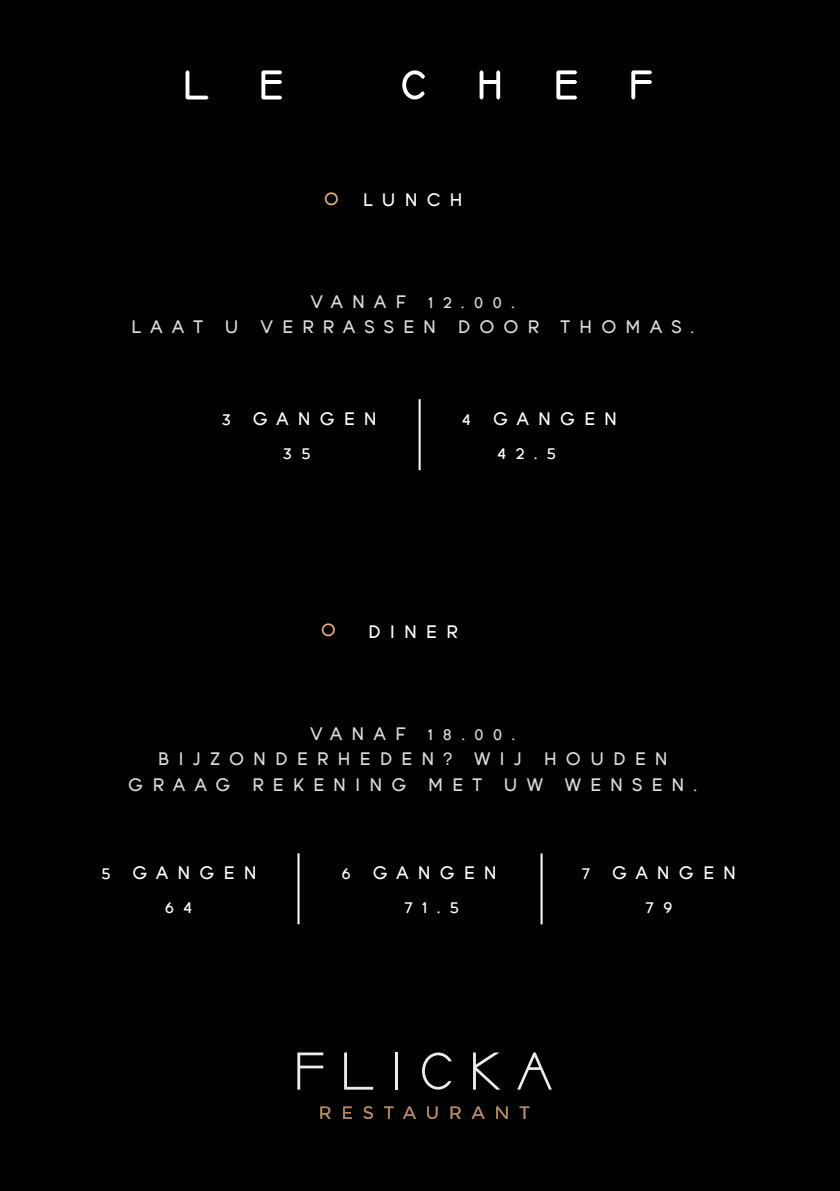
<style>
.page{position:relative;width:840px;height:1191px;background:#fff}
.page>*{position:absolute;margin:0;border:0;box-sizing:border-box;transform-origin:0 0}
.t1{font:18px "Young";letter-spacing:.5em;color:#dcdcdc}
.t2{font:18px "Young";letter-spacing:.5em;color:#fff}
.t3{font:17.6px "Young";color:#ecb178}
</style>
<div class="page">
<div style="left:0;top:0;width:839px;height:1191px;background:#000101"></div>
<svg style="left:184px;top:69px;width:26px;height:32px"></svg>
<svg style="left:260px;top:69px;width:23px;height:32px"></svg>
<svg style="left:400px;top:69px;width:28px;height:32px"></svg>
<svg style="left:478px;top:69px;width:23px;height:32px"></svg>
<svg style="left:554px;top:69px;width:24px;height:32px"></svg>
<svg style="left:629px;top:69px;width:24px;height:32px"></svg>
<svg style="left:297px;top:1052px;width:26px;height:37px"></svg>
<svg style="left:344px;top:1052px;width:29px;height:37px"></svg>
<hr style="left:395px;top:1052px;width:3px;height:37px;background:#ededee">
<svg style="left:422px;top:1052px;width:29px;height:37px"></svg>
<svg style="left:473px;top:1052px;width:27px;height:37px"></svg>
<svg style="left:517px;top:1052px;width:34px;height:37px"></svg>
<svg style="left:320px;top:1106px;width:10px;height:12px"></svg>
<svg style="left:343px;top:1106px;width:9px;height:12px"></svg>
<svg style="left:363px;top:1106px;width:9px;height:13px"></svg>
<svg style="left:384px;top:1106px;width:9px;height:12px"></svg>
<svg style="left:403px;top:1106px;width:12px;height:12px"></svg>
<svg style="left:427px;top:1106px;width:10px;height:13px"></svg>
<svg style="left:450px;top:1106px;width:10px;height:12px"></svg>
<svg style="left:471px;top:1106px;width:13px;height:12px"></svg>
<svg style="left:496px;top:1106px;width:11px;height:12px"></svg>
<svg style="left:519px;top:1106px;width:10px;height:12px"></svg>
<hr style="left:418px;top:399px;width:2px;height:71px;background:#fff">
<hr style="left:540px;top:853px;width:2px;height:71px;background:#fff">
<hr style="left:297px;top:853px;width:2px;height:71px;background:#fff">
<p class="t3" style="left:324px;top:189px;width:16px">O</p>
<p class="t2" style="left:362px;top:190px;width:102px">LUNCH</p>
<p class="t1" style="left:310px;top:292px;width:206px">VANAF 12.00.</p>
<p class="t1" style="left:131px;top:317px;width:564px">LAAT U VERRASSEN DOOR THOMAS.</p>
<p class="t2" style="left:221px;top:409px;width:157px">3 GANGEN</p>
<p class="t2" style="left:461px;top:409px;width:157px">4 GANGEN</p>
<p class="t2" style="left:282px;top:443px;width:30px">3 5</p>
<p class="t2" style="left:497px;top:443px;width:60px">42.5</p>
<p class="t3" style="left:321px;top:620px;width:16px">O</p>
<p class="t2" style="left:368px;top:622px;width:91px">DINER</p>
<p class="t1" style="left:310px;top:724px;width:207px">VANAF 18.00.</p>
<p class="t1" style="left:158px;top:749px;width:511px">BIJZONDERHEDEN? WIJ HOUDEN</p>
<p class="t1" style="left:128px;top:774px;width:570px">GRAAG REKENING MET UW WENSEN.</p>
<p class="t2" style="left:101px;top:863px;width:157px">5 GANGEN</p>
<p class="t2" style="left:341px;top:863px;width:157px">6 GANGEN</p>
<p class="t2" style="left:581px;top:863px;width:155px">7 GANGEN</p>
<p class="t2" style="left:165px;top:897px;width:30px">6 4</p>
<p class="t2" style="left:404px;top:897px;width:56px">71.5</p>
<p class="t2" style="left:645px;top:897px;width:28px">7 9</p>
</div>
